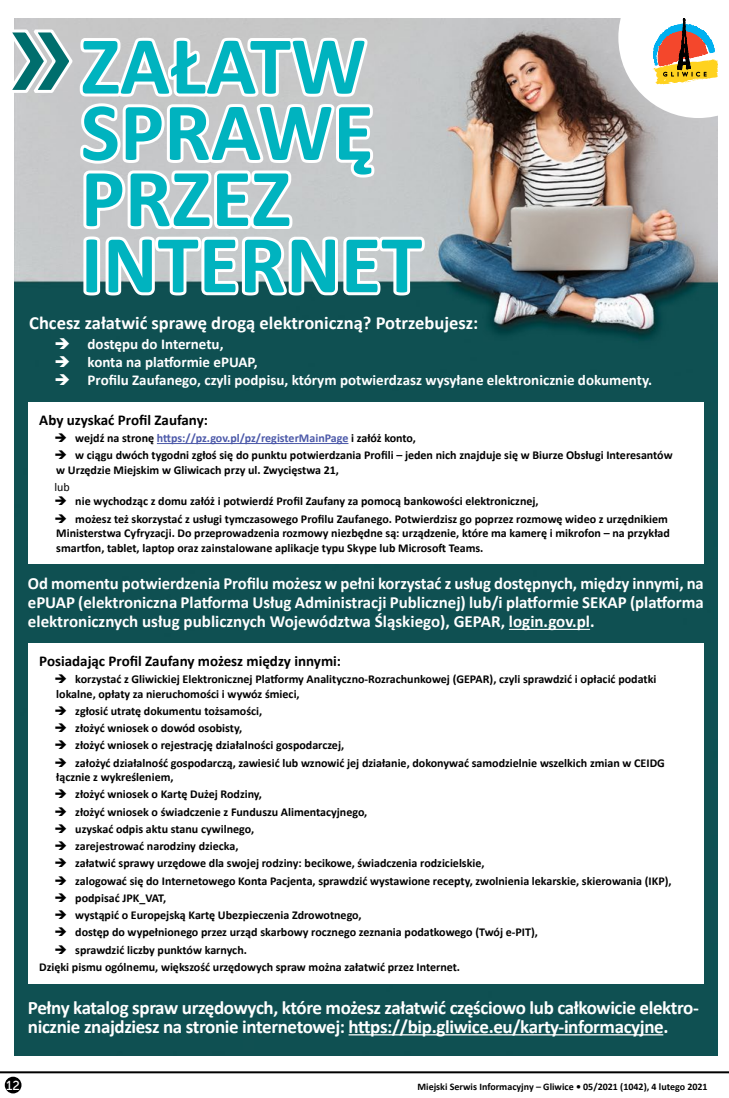
<style>
.page{position:relative;width:729px;height:1098px;background:#fff}
.page>*{position:absolute;margin:0;border:0;box-sizing:border-box;transform-origin:0 0}
.t1{font:700 83px/66.2px "Calibri";color:#00b3bf}
.t2{font:700 19px/19px "Calibri";letter-spacing:-.02em;color:#fff}
.t3{font:700 18.5px "Calibri";color:#fff}
.t4{font:700 17px/19px "Calibri";color:#fff;text-align:justify}
.t5{font:700 15px "Calibri";color:#fff}
.t6{font:700 15px "Calibri";color:#000}
.t7{font:13px "Museo Sans 500";color:#fff}
.t8{font:700 12px/14.4px "Calibri";color:#000}
.t9{font:700 12px "Calibri";letter-spacing:-.01em;color:#4c59a9}
.t10{font:12px "Calibri";color:#000}
.t11{font:700 10px "Calibri";color:#000}
.s1{color:#000}
</style>
<div class="page">
<hr style="left:0;top:1070px;width:729px;height:2px;background:#000">
<div style="left:5px;top:1076px;width:16px;height:16px;background:#000;border-radius:50%"></div>
<img style="left:14px;top:18px;width:703px;height:1036px">
<svg style="left:12px;top:18px;width:417px;height:288px"></svg>
<div style="left:28px;top:402px;width:675px;height:161px;background:#fff"></div>
<hr style="left:157px;top:443px;width:191px;height:1px;background:#4c59a9">
<hr style="left:509px;top:628px;width:81px;height:1px;background:#fff">
<div style="left:28px;top:643px;width:675px;height:340px;background:#fff"></div>
<hr style="left:348px;top:1033px;width:315px;height:2px;background:#fff">
<svg style="left:618px;top:18px;width:100px;height:100px"></svg>
<h1 class="t1" style="left:81px;top:33px;width:342px;text-indent:210px">W<br>SPRAWĘ<br>PRZEZ<br>INTERN ET</h1>
<h3 class="t3" style="left:29px;top:311px;width:450px">Chcesz załatwić sprawę drogą elektroniczną? Potrzebujesz:</h3>
<h1 class="t1" style="left:81px;top:33px;width:83px">ZAŁAT</h1>
<p class="t5" style="left:54px;top:334px;width:171px">➔ dostępu do Internetu,</p>
<p class="t5" style="left:54px;top:352px;width:205px">➔ konta na platformie ePUAP,</p>
<p class="t5" style="left:54px;top:370px;width:599px">➔ Profilu Zaufanego, czyli podpisu, którym potwierdzasz wysyłane elektronicznie dokumenty.</p>
<p class="t6" style="left:39px;top:410px;width:170px">Aby uzyskać Profil Zaufany:</p>
<p class="t9" style="left:54px;top:430px;width:363px"><span class="s1">➔ wejdź na stronę</span> https://pz.gov.pl/pz/registerMainPage <span class="s1">i załóż konto,</span></p>
<p class="t8" style="left:54px;top:448px;width:619px">➔ w ciągu dwóch tygodni zgłoś się do punktu potwierdzania Profili – jeden nich znajduje się w Biurze Obsługi Interesantów w Urzędzie Miejskim w Gliwicach przy ul. Zwycięstwa 21,</p>
<p class="t10" style="left:54px;top:479px;width:17px">lub</p>
<p class="t8" style="left:54px;top:494px;width:485px">➔ nie wychodząc z domu załóż i potwierdź Profil Zaufany za pomocą bankowości elektronicznej,</p>
<p class="t8" style="left:54px;top:511px;width:617px">➔ możesz też skorzystać z usługi tymczasowego Profilu Zaufanego. Potwierdzisz go poprzez rozmowę wideo z urzędnikiem<br>Ministerstwa Cyfryzacji. Do przeprowadzenia rozmowy niezbędne są: urządzenie, które ma kamerę i mikrofon – na przykład smartfon, tablet, laptop oraz zainstalowane aplikacje typu Skype lub Microsoft Teams.</p>
<p class="t4" style="left:28px;top:574px;width:677px">Od momentu potwierdzenia Profilu możesz w pełni korzystać z usług dostępnych, między innymi, na ePUAP (elektroniczna Platforma Usług Administracji Publicznej) lub/i platformie SEKAP (platforma elektronicznych usług publicznych Województwa Śląskiego), GEPAR, login.gov.pl.</p>
<p class="t6" style="left:39px;top:651px;width:303px">Posiadając Profil Zaufany możesz między innymi:</p>
<p class="t8" style="left:54px;top:672px;width:603px">➔ korzystać z Gliwickiej Elektronicznej Platformy Analityczno-Rozrachunkowej (GEPAR), czyli sprawdzić i opłacić podatki lokalne, opłaty za nieruchomości i wywóz śmieci,</p>
<p class="t8" style="left:54px;top:703px;width:209px">➔ zgłosić utratę dokumentu tożsamości,</p>
<p class="t8" style="left:54px;top:720px;width:189px">➔ złożyć wniosek o dowód osobisty,</p>
<p class="t8" style="left:54px;top:738px;width:291px">➔ złożyć wniosek o rejestrację działalności gospodarczej,</p>
<p class="t8" style="left:54px;top:755px;width:612px">➔ założyć działalność gospodarczą, zawiesić lub wznowić jej działanie, dokonywać samodzielnie wszelkich zmian w CEIDG łącznie z wykreśleniem,</p>
<p class="t8" style="left:54px;top:786px;width:209px">➔ złożyć wniosek o Kartę Dużej Rodziny,</p>
<p class="t8" style="left:54px;top:804px;width:314px">➔ złożyć wniosek o świadczenie z Funduszu Alimentacyjnego,</p>
<p class="t8" style="left:54px;top:821px;width:201px">➔ uzyskać odpis aktu stanu cywilnego,</p>
<p class="t8" style="left:54px;top:838px;width:186px">➔ zarejestrować narodziny dziecka,</p>
<p class="t8" style="left:54px;top:855px;width:431px">➔ załatwić sprawy urzędowe dla swojej rodziny: becikowe, świadczenia rodzicielskie,</p>
<p class="t8" style="left:54px;top:873px;width:618px">➔ zalogować się do Internetowego Konta Pacjenta, sprawdzić wystawione recepty, zwolnienia lekarskie, skierowania (IKP),</p>
<p class="t8" style="left:54px;top:890px;width:113px">➔ podpisać JPK_VAT,</p>
<p class="t8" style="left:54px;top:907px;width:308px">➔ wystąpić o Europejską Kartę Ubezpieczenia Zdrowotnego,</p>
<p class="t8" style="left:54px;top:924px;width:485px">➔ dostęp do wypełnionego przez urząd skarbowy rocznego zeznania podatkowego (Twój e-PIT),</p>
<p class="t8" style="left:39px;top:940px;width:422px;line-height:17.2px;text-indent:15px">➔ sprawdzić liczby punktów karnych.<br>Dzięki pismu ogólnemu, większość urzędowych spraw można załatwić przez Internet.</p>
<h2 class="t2" style="left:28px;top:997px;width:672px">Pełny katalog spraw urzędowych, które możesz załatwić częściowo lub całkowicie elektro&shy;nicznie znajdziesz na stronie internetowej: https://bip.gliwice.eu/karty-informacyjne.</h2>
<p class="t7" style="left:6px;top:1077px;width:15px">12</p>
<p class="t11" style="left:417px;top:1079px;width:292px">Miejski Serwis Informacyjny – Gliwice • 05/2021 (1042), 4 lutego 2021</p>
</div>
